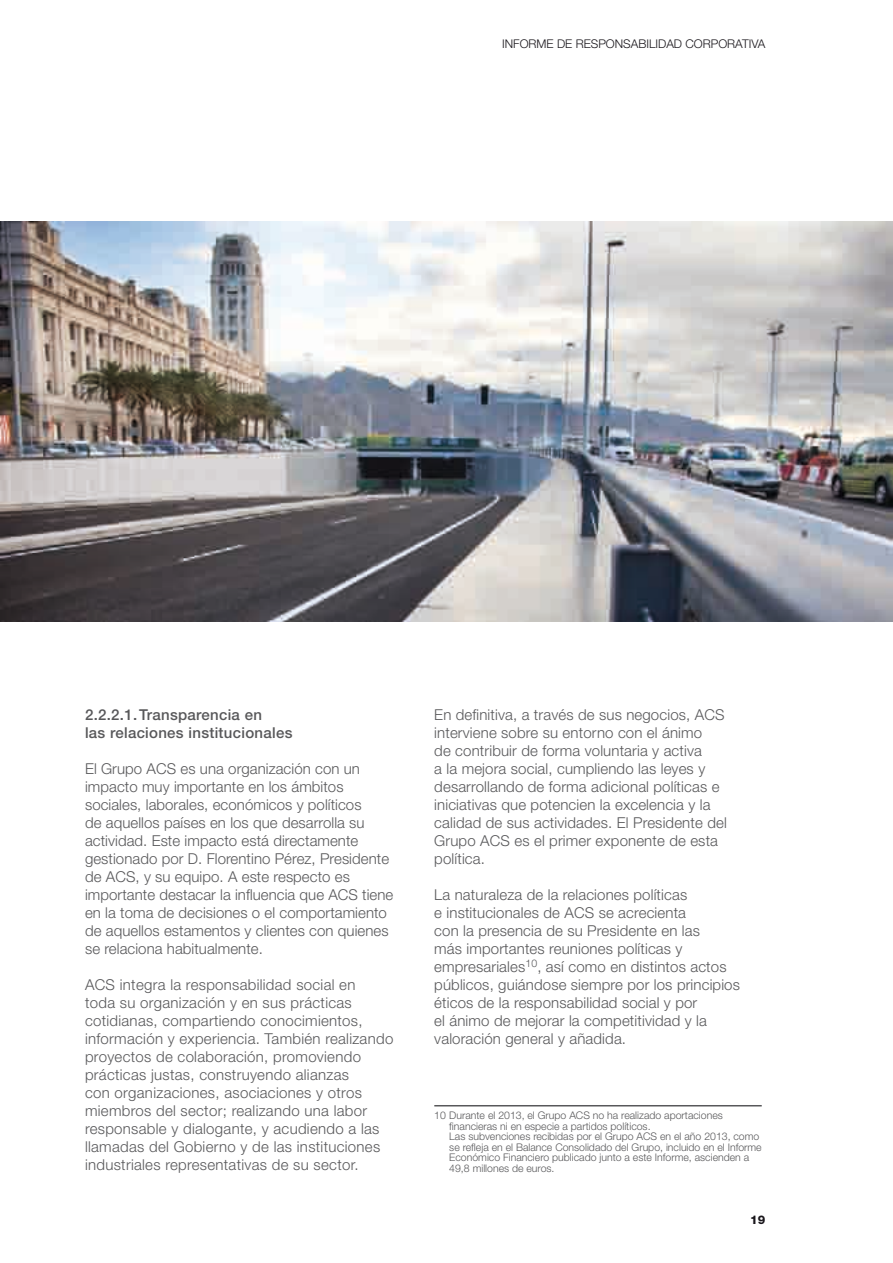
<style>
.page{position:relative;width:893px;height:1263px;background:#fff}
.page>*{position:absolute;margin:0;border:0;box-sizing:border-box;transform-origin:0 0}
.t1{font:300 15px/18px "Helvetica Neue";letter-spacing:.01em;color:#58585a}
.t2{font:500 15px/18px "Helvetica Neue";letter-spacing:.02em;color:#58585a}
.t3{font:300 12px "Helvetica Neue";color:#1a171c}
.t4{font:800 12px "Helvetica Neue";color:#1a171c}
.t5{font:300 10.5px/10.5px "Helvetica Neue";color:#58585a}
</style>
<div class="page">
<hr style="left:434px;top:1105px;width:328px;height:1px;background:#58585a">
<img style="left:0;top:221px;width:893px;height:400px">
<p class="t3" style="left:502px;top:37px;width:265px">INFORME DE RESPONSABILIDAD CORPORATIVA</p>
<p class="t2" style="left:85px;top:706px;width:209px">2.2.2.1. Transparencia en<br>las relaciones institucionales</p>
<p class="t1" style="left:85px;top:759px;width:310px">El Grupo ACS es una organización con un impacto muy importante en los ámbitos sociales, laborales, económicos y políticos<br>de aquellos países en los que desarrolla su actividad. Este impacto está directamente gestionado por D. Florentino Pérez, Presidente de ACS, y su equipo. A este respecto es importante destacar la influencia que ACS tiene en la toma de decisiones o el comportamiento de aquellos estamentos y clientes con quienes se relaciona habitualmente.</p>
<p class="t1" style="left:85px;top:975px;width:310px">ACS integra la responsabilidad social en<br>toda su organización y en sus prácticas cotidianas, compartiendo conocimientos, información y experiencia. También realizando proyectos de colaboración, promoviendo prácticas justas, construyendo alianzas<br>con organizaciones, asociaciones y otros miembros del sector; realizando una labor responsable y dialogante, y acudiendo a las llamadas del Gobierno y de las instituciones industriales representativas de su sector.</p>
<p class="t1" style="left:434px;top:705px;width:294px">En definitiva, a través de sus negocios, ACS interviene sobre su entorno con el ánimo<br>de contribuir de forma voluntaria y activa<br>a la mejora social, cumpliendo las leyes y desarrollando de forma adicional políticas e iniciativas que potencien la excelencia y la calidad de sus actividades. El Presidente del Grupo ACS es el primer exponente de esta política.</p>
<p class="t1" style="left:434px;top:885px;width:307px">La naturaleza de la relaciones políticas<br>e institucionales de ACS se acrecienta<br>con la presencia de su Presidente en las<br>más importantes reuniones políticas y empresariales<sup>10</sup>, así como en distintos actos públicos, guiándose siempre por los principios éticos de la responsabilidad social y por<br>el ánimo de mejorar la competitividad y la valoración general y añadida.</p>
<p class="t5" style="left:449px;top:1110px;width:314px;text-indent:-15px">10 Durante el 2013, el Grupo ACS no ha realizado aportaciones financieras ni en especie a partidos políticos.<br>Las subvenciones recibidas por el Grupo ACS en el año 2013, como se refleja en el Balance Consolidado del Grupo, incluido en el Informe Económico Financiero publicado junto a este Informe, ascienden a 49,8 millones de euros.</p>
<p class="t4" style="left:750px;top:1213px;width:17px">19</p>
</div>
